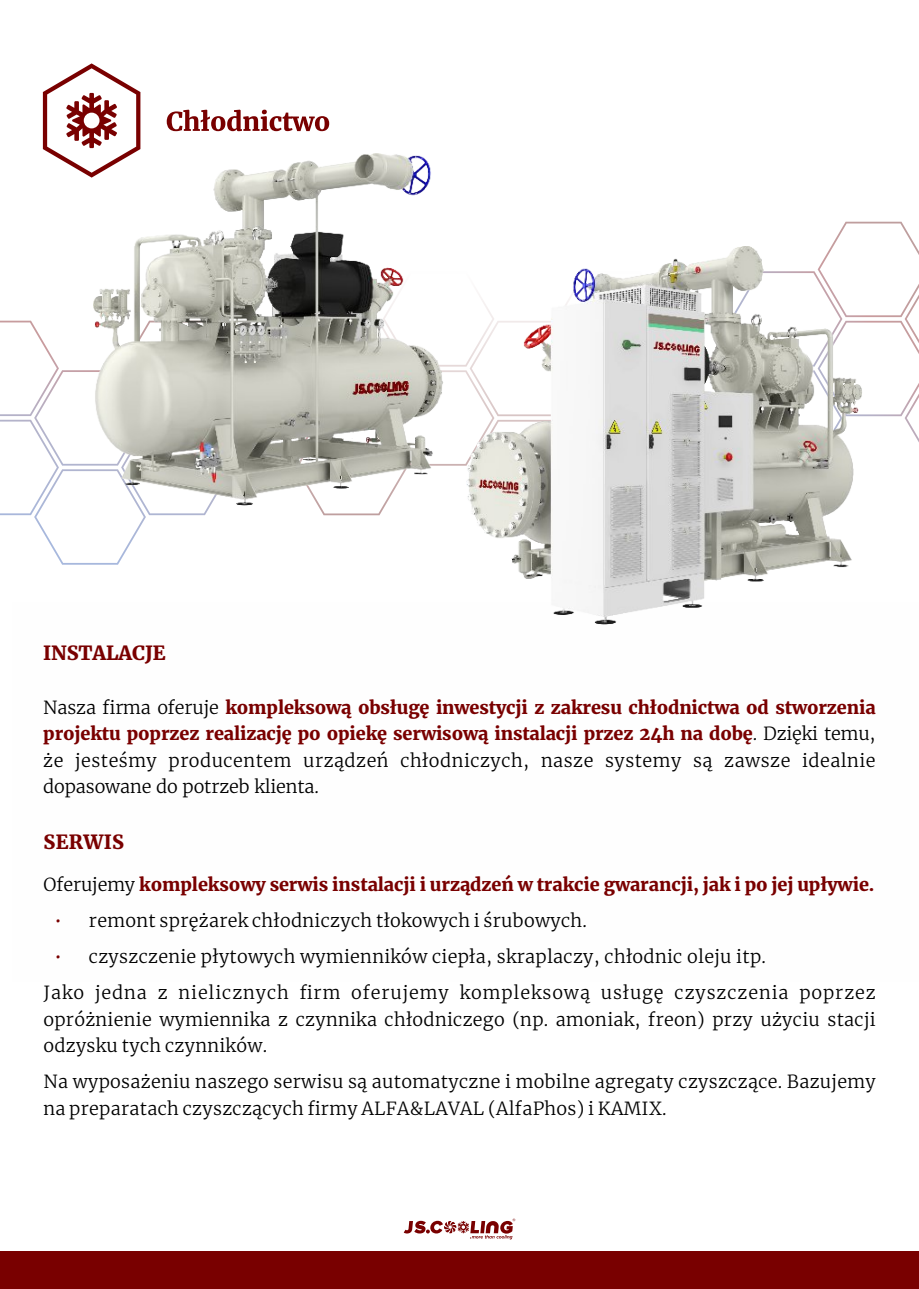
<style>
.page{position:relative;width:919px;height:1289px;background:#fff}
.page>*{position:absolute;margin:0;border:0;box-sizing:border-box;transform-origin:0 0}
.t1{font:900 19.5px "Merriweather";letter-spacing:-.005em;color:#790000}
.t2{font:300 18px/26.5px "Merriweather";letter-spacing:.015em;color:#000}
.t3{font:300 18px/36.2px "Merriweather";letter-spacing:.05em;color:#000}
.t4{font:900 18px "Merriweather";letter-spacing:-.005em;color:#790000}
.s1{font-weight:900;color:#790000}
.s2{font-weight:300;color:#000}
.s3{color:#790000}
</style>
<div class="page">
<svg style="left:831px;top:222px;width:87px;height:219px"></svg>
<svg style="left:0;top:320px;width:320px;height:244px"></svg>
<svg style="left:167px;top:110px;width:162px;height:21px"></svg>
<div style="left:0;top:1251px;width:918px;height:37px;background:#790000"></div>
<svg style="left:43px;top:63px;width:97px;height:115px"></svg>
<svg style="left:403px;top:1218px;width:112px;height:21px"></svg>
<img style="left:94px;top:154px;width:349px;height:351px">
<img style="left:466px;top:246px;width:396px;height:379px">
<p class="t1" style="left:43px;top:640px;width:124px">INSTALACJE</p>
<p class="t2" style="left:43px;top:694px;width:833px;text-align:justify">Nasza firma oferuje <span class="s1">kompleksową obsługę inwestycji z zakresu chłodnictwa od stworzenia projektu poprzez realizację po opiekę serwisową instalacji przez 24h na dobę</span>. Dzięki temu, że jesteśmy producentem urządzeń chłodniczych, nasze systemy są zawsze idealnie dopasowane do potrzeb klienta.</p>
<p class="t1" style="left:43px;top:829px;width:82px">SERWIS</p>
<p class="t4" style="left:43px;top:872px;width:832px"><span class="s2">Oferujemy</span> kompleksowy serwis instalacji i urządzeń w trakcie gwarancji, jak i po jej upływie.</p>
<p class="t2" style="left:54px;top:907px;width:534px"><span class="s3">•</span> remont sprężarek chłodniczych tłokowych i śrubowych.</p>
<p class="t3" style="left:43px;top:938px;width:833px;text-indent:11px"><span class="s3">•</span> czyszczenie płytowych wymienników ciepła, skraplaczy, chłodnic oleju itp.<br>Jako jedna z nielicznych firm oferujemy kompleksową usługę czyszczenia poprzez</p>
<p class="t2" style="left:43px;top:1005px;width:833px">opróżnienie wymiennika z czynnika chłodniczego (np. amoniak, freon) przy użyciu stacji odzysku tych czynników.</p>
<p class="t2" style="left:43px;top:1068px;width:833px">Na wyposażeniu naszego serwisu są automatyczne i mobilne agregaty czyszczące. Bazujemy na preparatach czyszczących firmy ALFA&amp;LAVAL (AlfaPhos) i KAMIX.</p>
</div>
